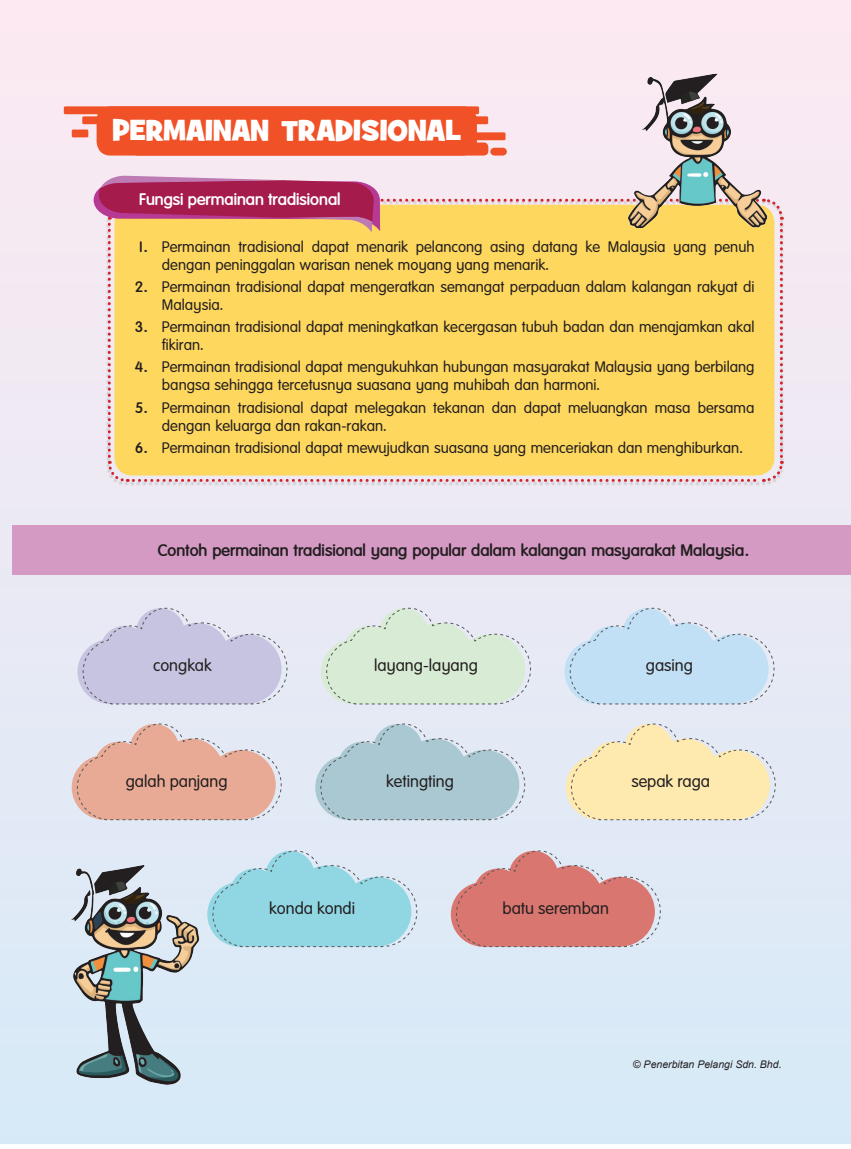
<style>
.page{position:relative;width:851px;height:1149px;background:#fff}
.page>*{position:absolute;margin:0;border:0;box-sizing:border-box;transform-origin:0 0}
.t1{font:29.4px "Grilled Cheese BTN";color:#fff}
.t2{font:300 16.5px "VAG Pelangi";color:#231f20}
._1_tab{font:700 16.5px "VAG Pelangi";color:#231f20}
.t3{font:700 16.5px "VAG Pelangi";color:#fff}
._1_tab-2{font:300 15px/18px "VAG Pelangi";color:#231f20}
.t4{font:italic 10.5px "Arial";color:#231f20}
.s1{font-weight:700}
.s2{font-style:normal}
.s3{font-family:"Helvetica"}
</style>
<div class="page">
<div style="left:0;top:0;width:850px;height:1143px;background:linear-gradient(to bottom,#fde8f0,#d6e9f7)"></div>
<div style="left:97px;top:106px;width:380px;height:49px;background:#f05127;border-radius:14px"></div>
<div style="left:64px;top:106px;width:415px;height:8px;background:#f05127;border-radius:2px"></div>
<div style="left:82px;top:116px;width:406px;height:8px;background:#f05127;border-radius:2px"></div>
<div style="left:471px;top:132px;width:34px;height:8px;background:#f05127;border-radius:2px"></div>
<div style="left:490px;top:148px;width:17px;height:7px;background:#f05127;border-radius:4px"></div>
<div style="left:133px;top:142px;width:355px;height:13px;background:#f05127;border-radius:4px"></div>
<div style="left:72px;top:129px;width:16px;height:8px;background:#f05127;border-radius:2px"></div>
<svg style="left:94px;top:176px;width:690px;height:307px;background:#f7cd6c"></svg>
<div style="left:13px;top:525px;width:837px;height:49px;background:#d49ac4"></div>
<svg style="left:77px;top:607px;width:211px;height:97px;background:#cecde4"></svg>
<svg style="left:321px;top:607px;width:210px;height:97px;background:#dae8db"></svg>
<svg style="left:72px;top:723px;width:210px;height:97px;background:#e5baae"></svg>
<svg style="left:564px;top:607px;width:210px;height:97px;background:#cae1f3"></svg>
<svg style="left:315px;top:723px;width:210px;height:97px;background:#b9d0d9"></svg>
<svg style="left:565px;top:723px;width:210px;height:97px;background:#f4e7c1"></svg>
<svg style="left:451px;top:849px;width:210px;height:98px;background:#d99695"></svg>
<svg style="left:207px;top:849px;width:210px;height:98px;background:#a6dae6"></svg>
<img style="left:72px;top:862px;width:127px;height:224px">
<img style="left:620px;top:70px;width:154px;height:161px">
<p class="t1" style="left:112px;top:111px;width:350px">PERMAINAN TRADISIONAL</p>
<p class="t3" style="left:139px;top:190px;width:203px">Fungsi permainan tradisional</p>
<p class="_1_tab-2" style="left:162px;top:237px;width:594px;text-indent:-23px"><span class="s1">1.</span> Permainan tradisional dapat menarik pelancong asing datang ke Malaysia yang penuh dengan peninggalan warisan nenek moyang yang menarik.</p>
<p class="_1_tab-2" style="left:162px;top:277px;width:594px;text-indent:-27px"><span class="s1">2.</span> Permainan tradisional dapat mengeratkan semangat perpaduan dalam kalangan rakyat di<br>Malaysia.</p>
<p class="_1_tab-2" style="left:162px;top:318px;width:594px;text-indent:-27px"><span class="s1">3.</span> Permainan tradisional dapat meningkatkan kecergasan tubuh badan dan menajamkan akal fikiran.</p>
<p class="_1_tab-2" style="left:162px;top:358px;width:594px;text-indent:-27px"><span class="s1">4.</span> Permainan tradisional dapat mengukuhkan hubungan masyarakat Malaysia yang berbilang bangsa sehingga tercetusnya suasana yang muhibah dan harmoni.</p>
<p class="_1_tab-2" style="left:162px;top:398px;width:594px;text-indent:-27px"><span class="s1">5.</span> Permainan tradisional dapat melegakan tekanan dan dapat meluangkan masa bersama dengan keluarga dan rakan-rakan.</p>
<p class="_1_tab-2" style="left:135px;top:438px;width:609px"><span class="s1">6.</span> Permainan tradisional dapat mewujudkan suasana yang menceriakan dan menghiburkan.</p>
<p class="_1_tab" style="left:158px;top:541px;width:593px">Contoh permainan tradisional yang popular dalam kalangan masyarakat Malaysia.</p>
<p class="t2" style="left:153px;top:655px;width:60px">congkak</p>
<p class="t2" style="left:374px;top:655px;width:105px">layang-layang</p>
<p class="t2" style="left:645px;top:655px;width:49px">gasing</p>
<p class="t2" style="left:126px;top:771px;width:103px">galah panjang</p>
<p class="t2" style="left:386px;top:771px;width:69px">ketingting</p>
<p class="t2" style="left:631px;top:771px;width:80px">sepak raga</p>
<p class="t2" style="left:269px;top:898px;width:87px">konda kondi</p>
<p class="t2" style="left:502px;top:898px;width:108px">batu seremban</p>
<p class="t4" style="left:625px;top:1056px;width:147px"><span class="s2">© ©</span> Penerbitan Pelangi Sdn. Bhd</p>
<p class="t4" style="left:643px;top:1056px;width:139px">Penerbitan Pelangi Sdn. Bhd<span class="s3">. .</span></p>
</div>
